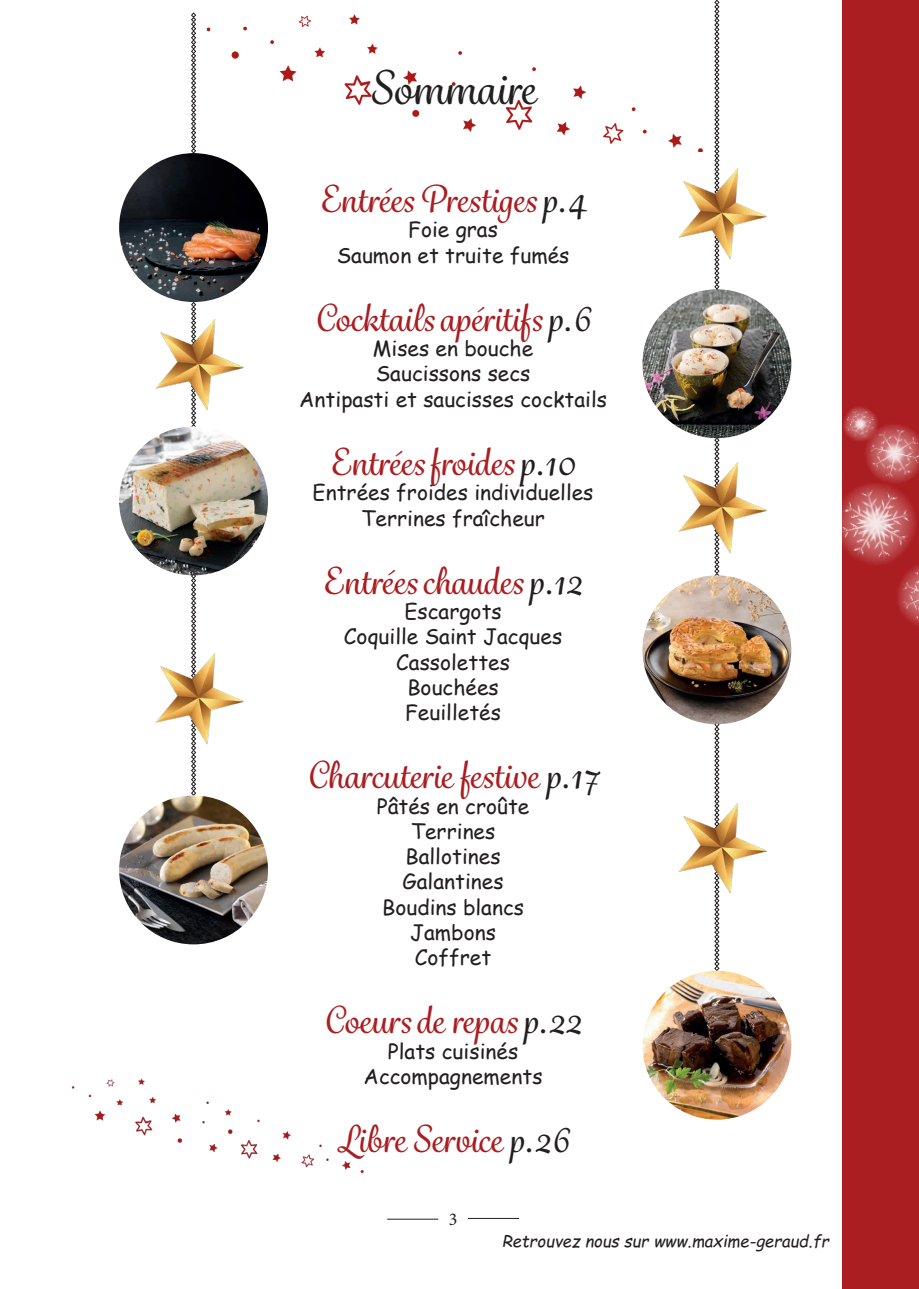
<style>
.page{position:relative;width:919px;height:1289px;background:#fff}
.page>*{position:absolute;margin:0;border:0;box-sizing:border-box;transform-origin:0 0}
.t1{font:500 45px "Grafolita Script";color:#231f20}
.t2{font:500 36px "Grafolita Script";color:#aa1d21}
.t3{font:21px "Comic Sans MS";color:#231f20}
.t4{font:18px "Minion Pro";color:#231f20}
.t5{font:italic 16.5px "Comic Sans MS";color:#231f20}
.s1{color:#231f20}
</style>
<div class="page">
<hr style="left:387px;top:1218px;width:51px;height:1px;background:#231f20">
<hr style="left:468px;top:1217px;width:51px;height:1px;background:#231f20">
<svg style="left:714px;top:0;width:5px;height:970px"></svg>
<svg style="left:191px;top:12px;width:5px;height:783px"></svg>
<div style="left:842px;top:0;width:76px;height:1288px;background:#aa1d21"></div>
<img style="left:784px;top:385px;width:134px;height:244px">
<img style="left:119px;top:153px;width:149px;height:149px;border-radius:74px">
<img style="left:119px;top:426px;width:149px;height:149px;border-radius:74px">
<img style="left:119px;top:795px;width:149px;height:149px;border-radius:74px">
<img style="left:642px;top:289px;width:149px;height:149px;border-radius:74px">
<img style="left:642px;top:575px;width:149px;height:149px;border-radius:74px">
<img style="left:642px;top:970px;width:149px;height:149px;border-radius:74px">
<img style="left:155px;top:649px;width:89px;height:97px">
<img style="left:155px;top:316px;width:89px;height:96px">
<img style="left:678px;top:459px;width:89px;height:96px">
<img style="left:678px;top:799px;width:89px;height:96px">
<img style="left:678px;top:164px;width:89px;height:97px">
<img style="left:71px;top:1078px;width:293px;height:96px">
<img style="left:206px;top:14px;width:270px;height:118px">
<img style="left:505px;top:67px;width:198px;height:85px">
<p class="t1" style="left:370px;top:59px;width:166px">Sommaire</p>
<p class="t2" style="left:321px;top:176px;width:266px">Entrées Prestiges <span class="s1">p.4</span></p>
<p class="t3" style="left:408px;top:214px;width:91px">Foie gras</p>
<p class="t3" style="left:337px;top:239px;width:234px">Saumon et truite fumés</p>
<p class="t2" style="left:315px;top:295px;width:276px">Cocktails apéritifs <span class="s1">p.6</span></p>
<p class="t3" style="left:373px;top:333px;width:162px">Mises en bouche</p>
<p class="t3" style="left:376px;top:358px;width:156px">Saucissons secs</p>
<p class="t3" style="left:299px;top:383px;width:309px">Antipasti et saucisses cocktails</p>
<p class="t2" style="left:331px;top:439px;width:245px">Entrées froides <span class="s1">p.10</span></p>
<p class="t3" style="left:312px;top:477px;width:282px">Entrées froides individuelles</p>
<p class="t3" style="left:361px;top:502px;width:185px">Terrines fraîcheur</p>
<p class="t2" style="left:324px;top:558px;width:260px">Entrées chaudes <span class="s1">p.12</span></p>
<p class="t3" style="left:404px;top:596px;width:99px">Escargots</p>
<p class="t3" style="left:344px;top:621px;width:220px">Coquille Saint Jacques</p>
<p class="t3" style="left:396px;top:646px;width:115px">Cassolettes</p>
<p class="t3" style="left:407px;top:671px;width:93px">Bouchées</p>
<p class="t3" style="left:405px;top:697px;width:97px">Feuilletés</p>
<p class="t2" style="left:308px;top:752px;width:292px">Charcuterie festive <span class="s1">p.17</span></p>
<p class="t3" style="left:377px;top:790px;width:154px">Pâtés en croûte</p>
<p class="t3" style="left:411px;top:815px;width:86px">Terrines</p>
<p class="t3" style="left:405px;top:841px;width:97px">Ballotines</p>
<p class="t3" style="left:402px;top:866px;width:103px">Galantines</p>
<p class="t3" style="left:382px;top:891px;width:143px">Boudins blancs</p>
<p class="t3" style="left:410px;top:916px;width:87px">Jambons</p>
<p class="t3" style="left:415px;top:941px;width:78px">Coffret</p>
<p class="t2" style="left:324px;top:997px;width:259px">Coeurs de repas <span class="s1">p.22</span></p>
<p class="t3" style="left:388px;top:1035px;width:132px">Plats cuisinés</p>
<p class="t3" style="left:363px;top:1060px;width:180px">Accompagnements</p>
<p class="t2" style="left:337px;top:1116px;width:234px">Libre Service <span class="s1">p.26</span></p>
<p class="t4" style="left:449px;top:1207px;width:10px">3</p>
<p class="t5" style="left:502px;top:1228px;width:328px">Retrouvez nous sur www.maxime-geraud.fr</p>
</div>
